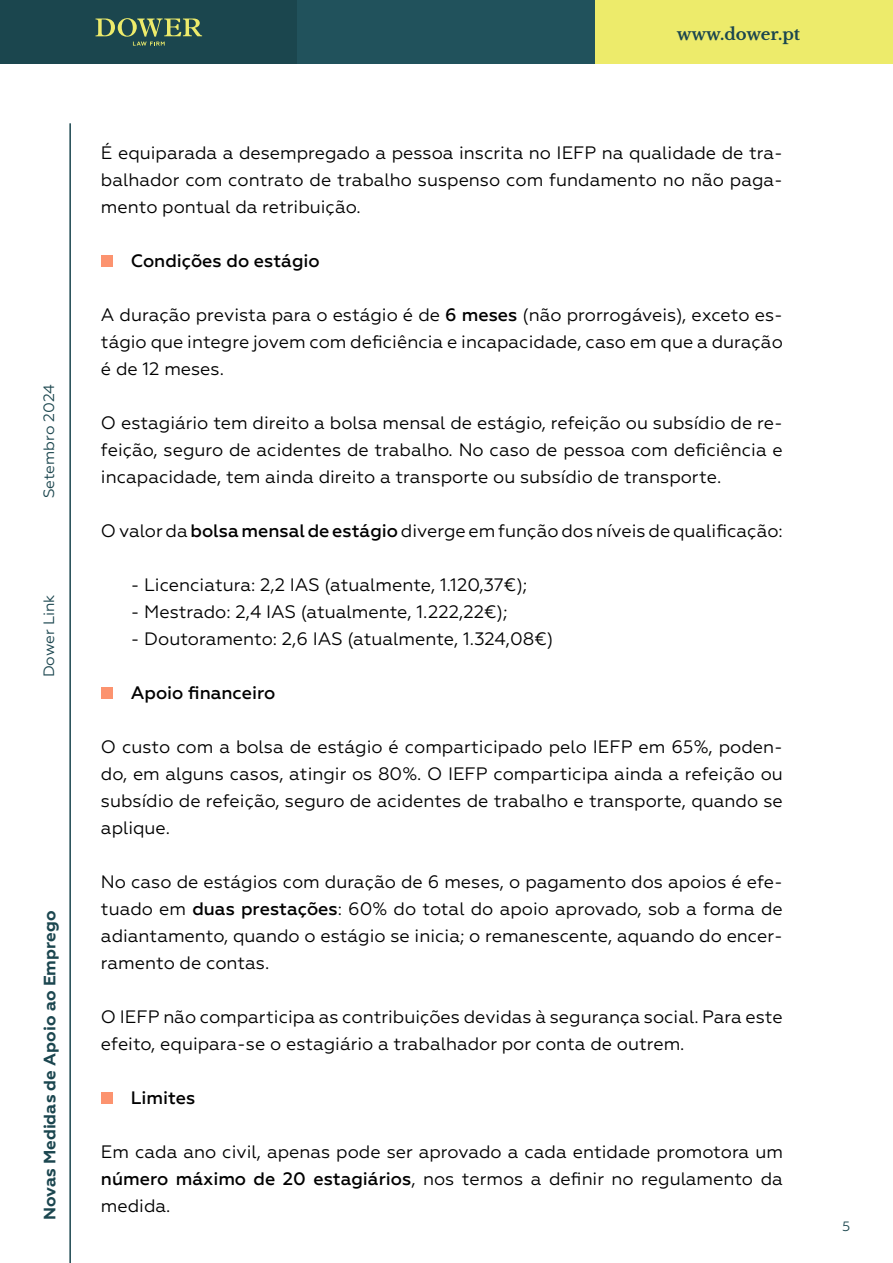
<style>
.page{position:relative;width:893px;height:1263px;background:#fff}
.page>*{position:absolute;margin:0;border:0;box-sizing:border-box;transform-origin:0 0}
.t1{font:18px/27px "Geometria";color:#000;text-align:justify}
.t2{font:500 18px "Geometria";color:#000}
.t3{font:700 16.5px "Geometria";color:#1b464f}
.t4{font:700 16.5px "Libre Baskerville";color:#1b464e}
.t5{font:15px "Geometria";color:#1b464e}
.t6{font:15px "Geometria";color:#1b464f}
.t7{font:13.5px "Geometria";color:#1b464e}
.s1{font-weight:500}
</style>
<div class="page">
<div style="left:0;top:0;width:298px;height:64px;background:#1b464e"></div>
<div style="left:298px;top:0;width:297px;height:64px;background:#21525c"></div>
<div style="left:595px;top:0;width:298px;height:64px;background:#edeb6b"></div>
<svg style="left:96px;top:18px;width:106px;height:28px"></svg>
<hr style="left:69px;top:123px;width:2px;height:1140px;background:#1b464f">
<div style="left:101px;top:255px;width:11px;height:11px;background:#fc936f"></div>
<div style="left:101px;top:688px;width:11px;height:11px;background:#fc936f"></div>
<div style="left:101px;top:1092px;width:11px;height:11px;background:#fc936f"></div>
<p class="t5" style="left:40px;top:498px;width:116px;rotate:-90deg">Setembro 2024</p>
<p class="t6" style="left:40px;top:677px;width:85px;rotate:-90deg">Dower Link</p>
<p class="t3" style="left:40px;top:1220px;width:311px;rotate:-90deg">Novas Medidas de Apoio ao Emprego</p>
<p class="t4" style="left:677px;top:24px;width:125px">www.dower.pt</p>
<p class="t1" style="left:101px;top:139px;width:683px">É equiparada a desempregado a pessoa inscrita no IEFP na qualidade de tra&shy;balhador com contrato de trabalho suspenso com fundamento no não paga&shy;mento pontual da retribuição.</p>
<p class="t2" style="left:131px;top:250px;width:190px">Condições do estágio</p>
<p class="t1" style="left:101px;top:301px;width:683px">A duração prevista para o estágio é de <span class="s1">6 meses</span> (não prorrogáveis), exceto es&shy;tágio que integre jovem com deficiência e incapacidade, caso em que a duração é de 12 meses.</p>
<p class="t1" style="left:101px;top:409px;width:683px">O estagiário tem direito a bolsa mensal de estágio, refeição ou subsídio de re&shy;feição, seguro de acidentes de trabalho. No caso de pessoa com deficiência e incapacidade, tem ainda direito a transporte ou subsídio de transporte.</p>
<p class="t1" style="left:101px;top:517px;width:683px">O valor da <span class="s1">bolsa mensal de estágio</span> diverge em função dos níveis de qualificação:</p>
<p class="t1" style="left:131px;top:571px;width:398px">- Licenciatura: 2,2 IAS (atualmente, 1.120,37€);</p>
<p class="t1" style="left:131px;top:598px;width:378px">- Mestrado: 2,4 IAS (atualmente, 1.222,22€);</p>
<p class="t1" style="left:131px;top:625px;width:424px">- Doutoramento: 2,6 IAS (atualmente, 1.324,08€)</p>
<p class="t2" style="left:131px;top:682px;width:146px">Apoio financeiro</p>
<p class="t1" style="left:101px;top:733px;width:683px">O custo com a bolsa de estágio é comparticipado pelo IEFP em 65%, poden&shy;do, em alguns casos, atingir os 80%. O IEFP comparticipa ainda a refeição ou subsídio de refeição, seguro de acidentes de trabalho e transporte, quando se aplique.</p>
<p class="t1" style="left:101px;top:868px;width:683px">No caso de estágios com duração de 6 meses, o pagamento dos apoios é efe&shy;tuado em <span class="s1">duas prestações</span>: 60% do total do apoio aprovado, sob a forma de adiantamento, quando o estágio se inicia; o remanescente, aquando do encer&shy;ramento de contas.</p>
<p class="t1" style="left:101px;top:1003px;width:683px">O IEFP não comparticipa as contribuições devidas à segurança social. Para este efeito, equipara-se o estagiário a trabalhador por conta de outrem.</p>
<p class="t2" style="left:131px;top:1087px;width:66px">Limites</p>
<p class="t1" style="left:101px;top:1138px;width:683px">Em cada ano civil, apenas pode ser aprovado a cada entidade promotora um <span class="s1">número máximo de 20 estagiários</span>, nos termos a definir no regulamento da medida.</p>
<p class="t7" style="left:842px;top:1218px;width:10px">5</p>
</div>
